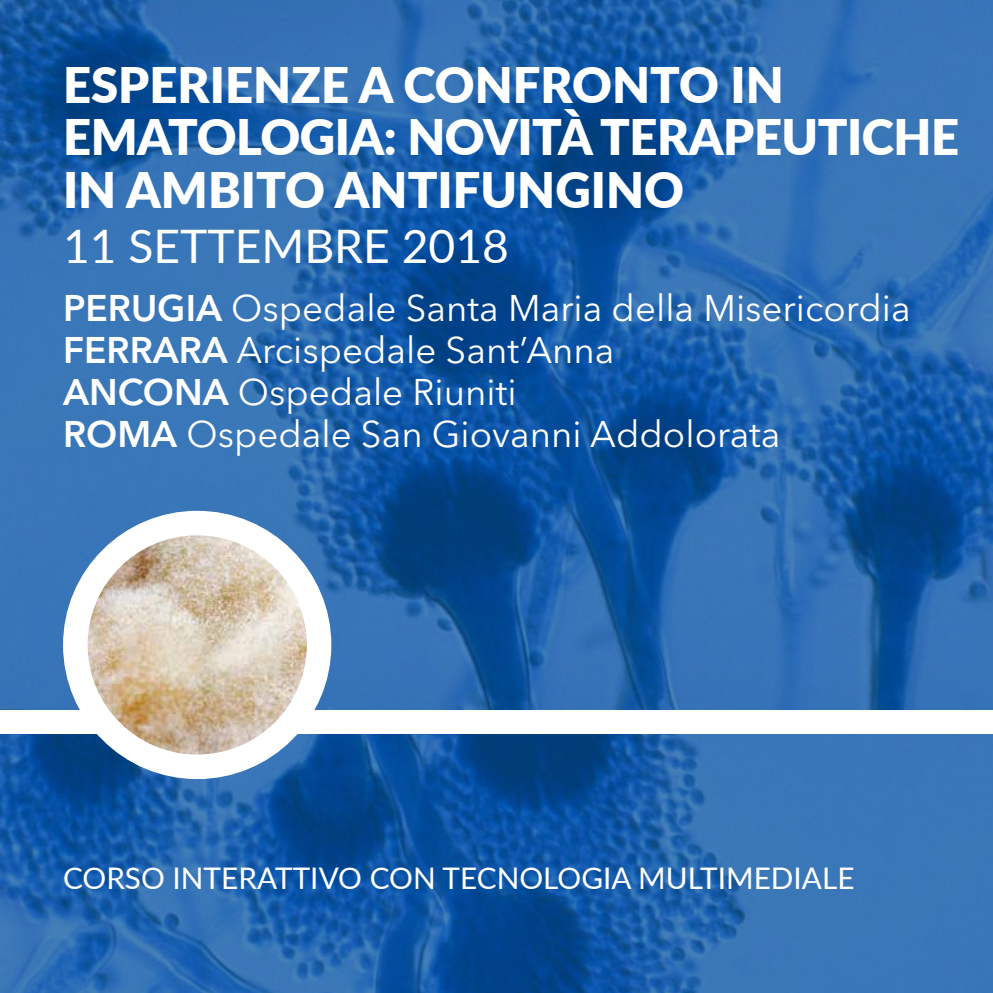
<style>
.page{position:relative;width:993px;height:993px;background:#fff}
.page>*{position:absolute;margin:0;border:0;box-sizing:border-box;transform-origin:0 0}
.t1{font:900 49px/52.5px "Lato";color:#fff}
.t2{font:46.2px "Lato";color:#fff}
.t3{font:36.75px/42px "Avenir Next LT Pro";color:#fff}
.t4{font:29.75px "Lato";color:#fff}
.s1{font-weight:600}
</style>
<div class="page">
<img style="left:0;top:734px;width:992px;height:258px">
<img style="left:0;top:0;width:992px;height:709px">
<img style="left:75px;top:523px;width:244px;height:243px;border-radius:122px">
<div style="left:63px;top:510px;width:268px;height:268px;border:24px solid #fff;border-radius:50%"></div>
<h1 class="t1" style="left:63px;top:56px;width:897px">ESPERIENZE A CONFRONTO IN<br>EMATOLOGIA: NOVITÀ TERAPEUTICHE<br>IN AMBITO ANTIFUNGINO</h1>
<p class="t2" style="left:63px;top:213px;width:447px">11 SETTEMBRE 2018</p>
<p class="t3" style="left:63px;top:287px;width:848px"><span class="s1">PERUGIA</span> Ospedale Santa Maria della Misericordia <span class="s1">FERRARA</span> Arcispedale Sant’Anna<br><span class="s1">ANCONA</span> Ospedale Riuniti<br><span class="s1">ROMA</span> Ospedale San Giovanni Addolorata</p>
<p class="t4" style="left:63px;top:856px;width:792px">CORSO INTERATTIVO CON TECNOLOGIA MULTIMEDIALE</p>
</div>
